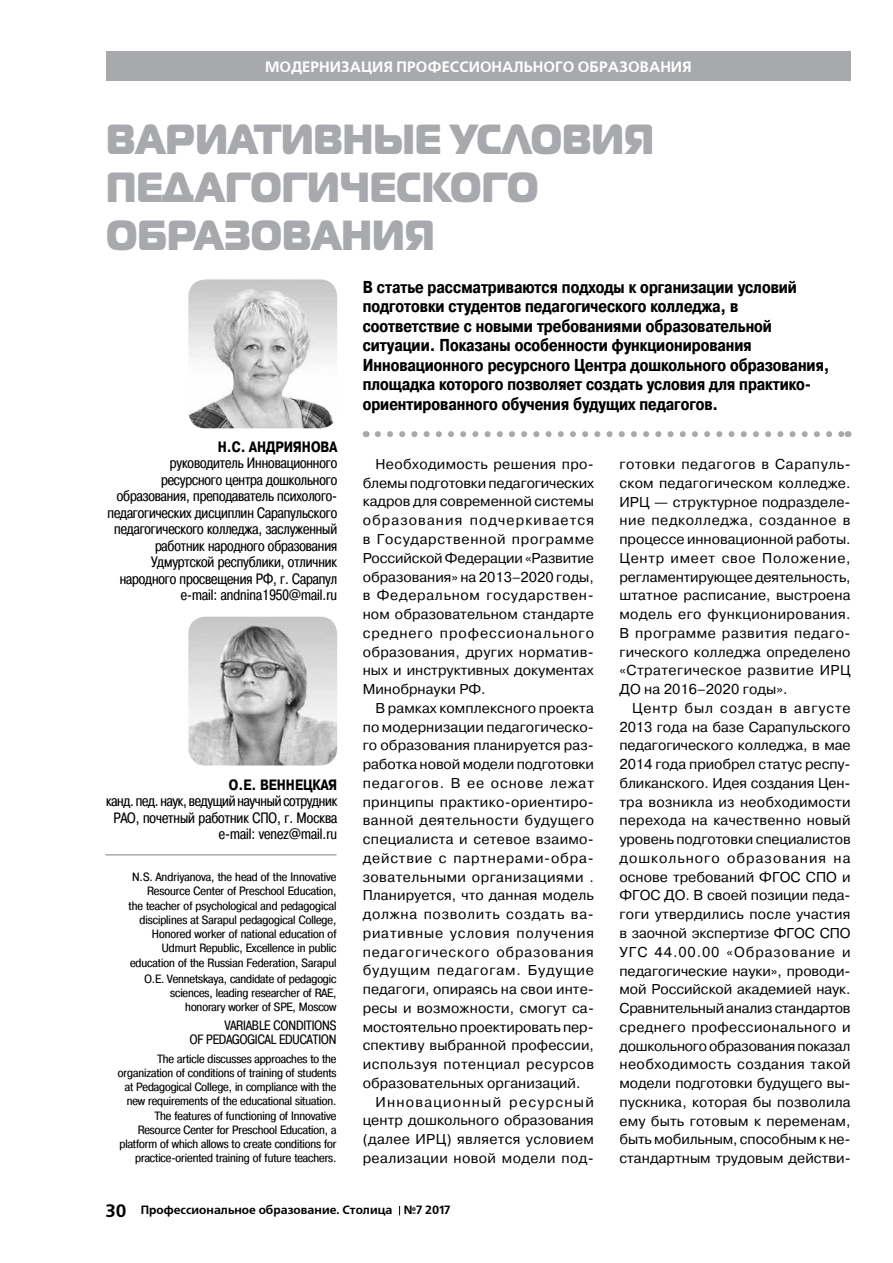
<style>
.page{position:relative;width:893px;height:1263px;background:#fff}
.page>*{position:absolute;margin:0;border:0;box-sizing:border-box;transform-origin:0 0}
.t1{font:42px "Magistral Black C";color:#a7a9ac;scale:.9 1}
.t2{font:700 17.25px/19.5px "Pragmatica Cond C";color:#000}
.t3{font:15px/16.5px "Pragmatica Cond C";letter-spacing:-.005em;color:#000;text-align:right}
.t4{font:700 15px "Free Set C";color:#fff}
.t5{font:700 15px "Pragmatica Cond C";letter-spacing:.11em;color:#000}
.t6{font:14.25px/18.8px "Pragmatica C";letter-spacing:.01em;color:#000;text-align:justify}
.t7{font:14.25px "Pragmatica C";letter-spacing:.06em;color:#000}
.t8{font:14.25px "Pragmatica C";letter-spacing:.055em;color:#000}
.t9{font:14.25px "Pragmatica C";letter-spacing:.035em;color:#000}
.t10{font:14.25px "Pragmatica C";letter-spacing:.03em;color:#000}
.t11{font:14.25px "Pragmatica C";letter-spacing:.04em;color:#000}
.t12{font:14.25px "Pragmatica C";letter-spacing:.05em;color:#000}
.t13{font:14.25px "Pragmatica C";letter-spacing:.085em;color:#000}
.t14{font:13.5px/14.2px "Pragmatica Cond C";letter-spacing:.035em;color:#000}
.t15{font:12px/14.2px "Pragmatica Cond C";letter-spacing:-.005em;color:#000;text-align:right;scale:1.1 1}
.t16{font:700 12px "Free Set C";color:#000}
.s1{font-size:18px}
</style>
<div class="page">
<div style="left:106px;top:51px;width:744px;height:30px;background:#a7a9ac"></div>
<img style="left:188px;top:617px;width:149px;height:148px">
<img style="left:188px;top:279px;width:149px;height:149px">
<hr style="left:105px;top:854px;width:231px;height:1px;background:#a7a9ac">
<svg style="left:378px;top:431px;width:464px;height:6px"></svg>
<p class="t4" style="left:265px;top:58px;width:428px">Модернизация профессионального образования</p>
<h1 class="t1" style="left:106px;top:112px;width:68px">Вариативные</h1>
<h1 class="t1" style="left:450px;top:112px;width:34px">условия</h1>
<h1 class="t1" style="left:106px;top:160px;width:325px">педагогическо</h1>
<h1 class="t1" style="left:482px;top:160px;width:62px">го</h1>
<h1 class="t1" style="left:106px;top:208px;width:34px">образования</h1>
<p class="t5" style="left:218px;top:438px;width:120px">Н.С. Андриянова</p>
<p class="t3" style="left:107px;top:455px;width:231px">руководитель Инновационного ресурсного центра дошкольного образования, преподаватель психолого&shy;педагогических дисциплин Сарапульского педагогического колледжа, заслуженный работник народного образования Удмуртской республики, отличник народного просвещения РФ, г. Сарапул e-mail: andnina1950@mail.ru</p>
<p class="t5" style="left:229px;top:776px;width:108px">О.Е. Веннецкая</p>
<p class="t3" style="left:106px;top:793px;width:233px">канд. пед. наук, ведущий научный сотрудник<br>РАО, почетный работник СПО, г. Москва e-mail: venez@mail.ru</p>
<p class="t15" style="left:129px;top:870px;width:191px">N.S. Andriyanova, the head of the Innovative Resource Center of Preschool Education,<br>the teacher of psychological and pedagogical disciplines at Sarapul pedagogical College, Honored worker of national education of Udmurt Republic, Excellence in public education of the Russian Federation, Sarapul</p>
<p class="t15" style="left:144px;top:972px;width:176px">O.E. Vennetskaya, candidate of pedagogic sciences, leading researcher of RAE, honorary worker of SPE, Moscow</p>
<p class="t14" style="left:190px;top:1018px;width:146px;text-indent:35px">Variable conditions of pedagogical education</p>
<p class="t15" style="left:118px;top:1051px;width:200px">The article discusses approaches to the organization of conditions of training of students at Pedagogical College, in compliance with the new requirements of the educational situation.<br>The features of functioning of Innovative Resource Center for Preschool Education, a platform of which allows to create conditions for practice-oriented training of future teachers.</p>
<p class="t2" style="left:363px;top:277px;width:468px">В статье рассматриваются подходы к организации условий подготовки студентов педагогического колледжа, в соответствие с новыми требованиями образовательной ситуации. Показаны особенности функционирования Инновационного ресурсного Центра дошкольного образования, площадка которого позволяет создать условия для практико&shy;ориентированного обучения будущих педагогов.</p>
<p class="t6" style="left:363px;top:455px;width:233px;text-indent:13px">Необходимость решения про&shy;блемы подготовки педагогических кадров для современной системы образования подчеркивается в Государственной программе Российской Федерации «Развитие образования» на 2013–2020 годы, в Федеральном государствен&shy;ном образовательном стандарте среднего профессионального образования, других норматив&shy;ных и инструктивных документах Минобрнауки РФ.</p>
<p class="t6" style="left:375px;top:699px;width:220px">В рамках комплексного проекта</p>
<p class="t6" style="left:363px;top:717px;width:233px">по модернизации педагогическо-</p>
<p class="t6" style="left:363px;top:736px;width:233px">го образования планируется раз-</p>
<p class="t6" style="left:363px;top:755px;width:233px">работка новой модели подготовки</p>
<p class="t7" style="left:363px;top:775px;width:233px">педагогов. В ее основе лежат</p>
<p class="t6" style="left:363px;top:792px;width:233px">принципы практико-ориентиро-</p>
<p class="t9" style="left:363px;top:813px;width:233px">ванной деятельности будущего</p>
<p class="t6" style="left:363px;top:830px;width:233px">специалиста и сетевое взаимо-</p>
<p class="t8" style="left:363px;top:850px;width:233px">действие с партнерами-обра-</p>
<p class="t10" style="left:363px;top:869px;width:233px">зовательными организациями .</p>
<p class="t6" style="left:363px;top:886px;width:233px">Планируется, что данная модель</p>
<p class="t12" style="left:363px;top:906px;width:233px">должна позволить создать ва-</p>
<p class="t8" style="left:363px;top:925px;width:233px">риативные условия получения</p>
<p class="t7" style="left:363px;top:944px;width:233px">педагогического образования</p>
<p class="t7" style="left:363px;top:963px;width:233px">будущим педагогам. Будущие</p>
<p class="t6" style="left:363px;top:980px;width:233px">педагоги, опираясь на свои инте-</p>
<p class="t6" style="left:363px;top:999px;width:233px">ресы и возможности, смогут са-</p>
<p class="t6" style="left:363px;top:1017px;width:233px">мостоятельно проектировать пер-</p>
<p class="t6" style="left:363px;top:1036px;width:233px">спективу выбранной профессии,</p>
<p class="t11" style="left:363px;top:1057px;width:233px">используя потенциал ресурсов</p>
<p class="t6" style="left:363px;top:1074px;width:219px">образовательных организаций.</p>
<p class="t13" style="left:375px;top:1094px;width:220px">И нновационный ресурсный</p>
<p class="t6" style="left:363px;top:1111px;width:233px">центр дошкольного образования</p>
<p class="t6" style="left:363px;top:1130px;width:233px">(далее И РЦ) является условием</p>
<p class="t6" style="left:363px;top:1149px;width:233px">реализации новой модели под-</p>
<p class="t6" style="left:619px;top:455px;width:233px">готовки педагогов в Сарапуль&shy;ском педагогическом колледже.<br>И РЦ — структурное подразделе&shy;ние педколледжа, созданное в процессе инновационной работы.<br>Центр имеет свое Положение, регламентирующее деятельность, штатное расписание, выстроена модель его функционирования.<br>В программе развития педаго&shy;гического колледжа определено «Стратегическое развитие И РЦ ДО на 2016–2020 годы».</p>
<p class="t6" style="left:619px;top:699px;width:233px;text-indent:13px">Центр был создан в августе 2013 года на базе Сарапульского педагогического колледжа, в мае 2014 года приобрел статус респу&shy;бликанского. Идея создания Цен&shy;тра возникла из необходимости перехода на качественно новый уровень подготовки специалистов дошкольного образования на основе требований ФГОС СПО и ФГОС ДО. В своей позиции педа&shy;гоги утвердились после участия в заочной экспертизе ФГОС СПО УГС 44.00.00 «Образование и педагогические науки», проводи&shy;мой Российской академией наук.<br>Сравнительный анализ стандартов среднего профессионального и дошкольного образования показал необходимость создания такой модели подготовки будущего вы&shy;пускника, которая бы позволила ему быть готовым к переменам, быть мобильным, способным к не&shy;стандартным трудовым действи-</p>
<p class="t16" style="left:105px;top:1203px;width:346px"><span class="s1">30</span> Профессиональное образование. Столица №7 2017</p>
</div>
